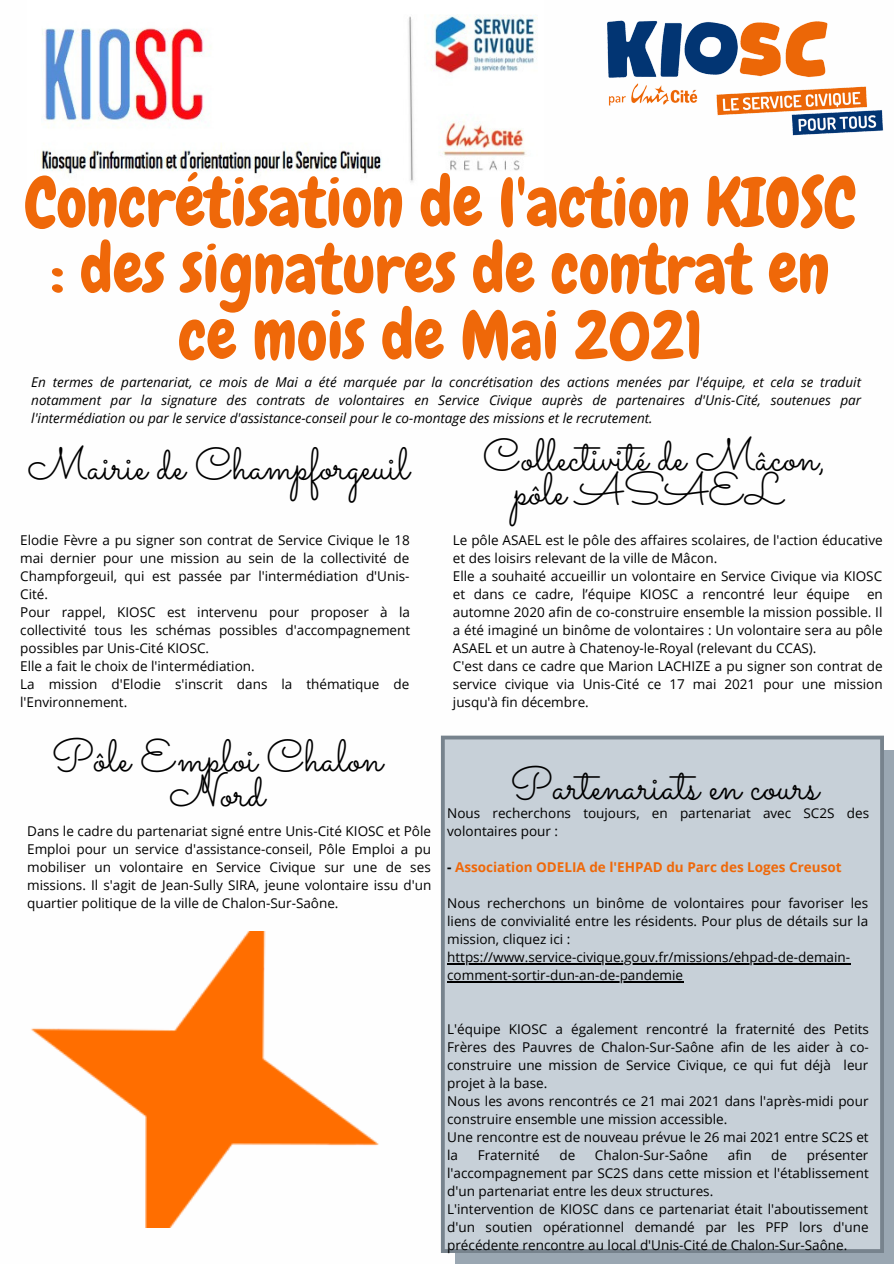
<style>
.page{position:relative;width:894px;height:1264px;background:#fff}
.page>*{position:absolute;margin:0;border:0;box-sizing:border-box;transform-origin:0 0}
.t1{font:67.5px/66.4px "Chewy";color:#ef6809;text-align:center}
.t2{font:45px/35px "Sacramento";color:#000;text-align:center}
.t3{font:13.5px/18px "Open Sans";color:#000;text-align:justify}
.t4{font:italic 13.5px/18px "Open Sans";color:#000;text-align:justify}
.t5{font:700 13.5px "Open Sans";color:#ef6809}
.s1{color:#000}
</style>
<div class="page">
<img style="left:41px;top:14px;width:497px;height:169px">
<img style="left:607px;top:20px;width:277px;height:116px">
<div style="left:455px;top:750px;width:438px;height:513px;background:#9aa7b2"></div>
<div style="left:441px;top:735px;width:442px;height:517px;background:#c7d0d8"></div>
<hr style="left:447px;top:963px;width:403px;height:1px;background:#000">
<hr style="left:447px;top:981px;width:236px;height:1px;background:#000">
<img style="left:31px;top:931px;width:413px;height:295px">
<p class="t1" style="left:25px;top:170px;width:832px">Concrétisation de l'action KIOSC : des signatures de contrat en ce mois de Mai 2021</p>
<p class="t4" style="left:31px;top:373px;width:831px">En termes de partenariat, ce mois de Mai a été marquée par la concrétisation des actions menées par l'équipe, et cela se traduit notamment par la signature des contrats de volontaires en Service Civique auprès de partenaires d'Unis-Cité, soutenues par l'intermédiation ou par le service d'assistance-conseil pour le co-montage des missions et le recrutement.</p>
<p class="t2" style="left:28px;top:446px;width:383px">Mairie de Champforgeuil</p>
<p class="t3" style="left:20px;top:530px;width:391px">Elodie Fèvre a pu signer son contrat de Service Civique le 18 mai dernier pour une mission au sein de la collectivité de Champforgeuil, qui est passée par l'intermédiation d'Unis-Cité.</p>
<p class="t3" style="left:20px;top:602px;width:391px">Pour rappel, KIOSC est intervenu pour proposer à la collectivité tous les schémas possibles d'accompagnement possibles par Unis-Cité KIOSC.</p>
<p class="t3" style="left:20px;top:656px;width:236px">Elle a fait le choix de l'intermédiation.</p>
<p class="t3" style="left:20px;top:674px;width:390px">La mission d'Elodie s'inscrit dans la thématique de l'Environnement.</p>
<p class="t2" style="left:51px;top:737px;width:332px">Pôle Emploi Chalon<br>Nord</p>
<p class="t3" style="left:27px;top:822px;width:405px">Dans le cadre du partenariat signé entre Unis-Cité KIOSC et Pôle Emploi pour un service d'assistance-conseil, Pôle Emploi a pu mobiliser un volontaire en Service Civique sur une de ses missions. Il s'agit de Jean-Sully SIRA, jeune volontaire issu d'un quartier politique de la ville de Chalon-Sur-Saône.</p>
<p class="t2" style="left:482px;top:436px;width:345px">Collectivité de Mâcon, pôle ASAEL</p>
<p class="t3" style="left:453px;top:530px;width:431px">Le pôle ASAEL est le pôle des affaires scolaires, de l'action éducative et des loisirs relevant de la ville de Mâcon.</p>
<p class="t3" style="left:453px;top:566px;width:430px">Elle a souhaité accueillir un volontaire en Service Civique via KIOSC et dans ce cadre, l’équipe KIOSC a rencontré leur équipe</p>
<p class="t3" style="left:453px;top:584px;width:431px;text-indent:414px">en automne 2020 afin de co-construire ensemble la mission possible. Il a été imaginé un binôme de volontaires : Un volontaire sera au pôle ASAEL et un autre à Chatenoy-le-Royal (relevant du CCAS).</p>
<p class="t3" style="left:453px;top:656px;width:431px">C'est dans ce cadre que Marion LACHIZE a pu signer son contrat de service civique via Unis-Cité ce 17 mai 2021 pour une mission jusqu'à fin décembre.</p>
<p class="t2" style="left:510px;top:765px;width:310px">Partenariats en cours</p>
<p class="t3" style="left:447px;top:803px;width:423px">Nous recherchons toujours, en partenariat avec SC2S des volontaires pour :</p>
<p class="t5" style="left:447px;top:857px;width:396px"><span class="s1">-</span> Association ODELIA de l'EHPAD du Parc des Loges Creusot</p>
<p class="t3" style="left:447px;top:893px;width:422px">Nous recherchons un binôme de volontaires pour favoriser les liens de convivialité entre les résidents. Pour plus de détails sur la mission, cliquez ici :</p>
<p class="t3" style="left:447px;top:947px;width:404px">https://www.service-civique.gouv.fr/missions/ehpad-de-demain&shy;comment-sortir-dun-an-de-pandemie</p>
<p class="t3" style="left:447px;top:1019px;width:423px">L'équipe KIOSC a également rencontré la fraternité des Petits Frères des Pauvres de Chalon-Sur-Saône afin de les aider à co&shy;construire une mission de Service Civique, ce qui fut déjà leur projet à la base.</p>
<p class="t3" style="left:447px;top:1091px;width:423px">Nous les avons rencontrés ce 21 mai 2021 dans l'après-midi pour construire ensemble une mission accessible.</p>
<p class="t3" style="left:447px;top:1127px;width:423px">Une rencontre est de nouveau prévue le 26 mai 2021 entre SC2S et la</p>
<p class="t3" style="left:447px;top:1145px;width:423px;text-indent:359px">présenter l'accompagnement par SC2S dans cette mission et l'établissement d'un partenariat entre les deux structures.</p>
<p class="t3" style="left:447px;top:1200px;width:423px">L'intervention de KIOSC dans ce partenariat était l'aboutissement d'un soutien opérationnel demandé par les PFP lors d'une précédente rencontre au local d'Unis-Cité de Chalon-Sur-Saône.</p>
<p class="t3" style="left:477px;top:1145px;width:63px">Fraternité</p>
<p class="t3" style="left:559px;top:1145px;width:17px">de</p>
<p class="t3" style="left:594px;top:1145px;width:114px">Chalon-Sur-Saône</p>
<p class="t3" style="left:727px;top:1145px;width:25px">afin</p>
<p class="t3" style="left:771px;top:1145px;width:17px">de</p>
</div>
